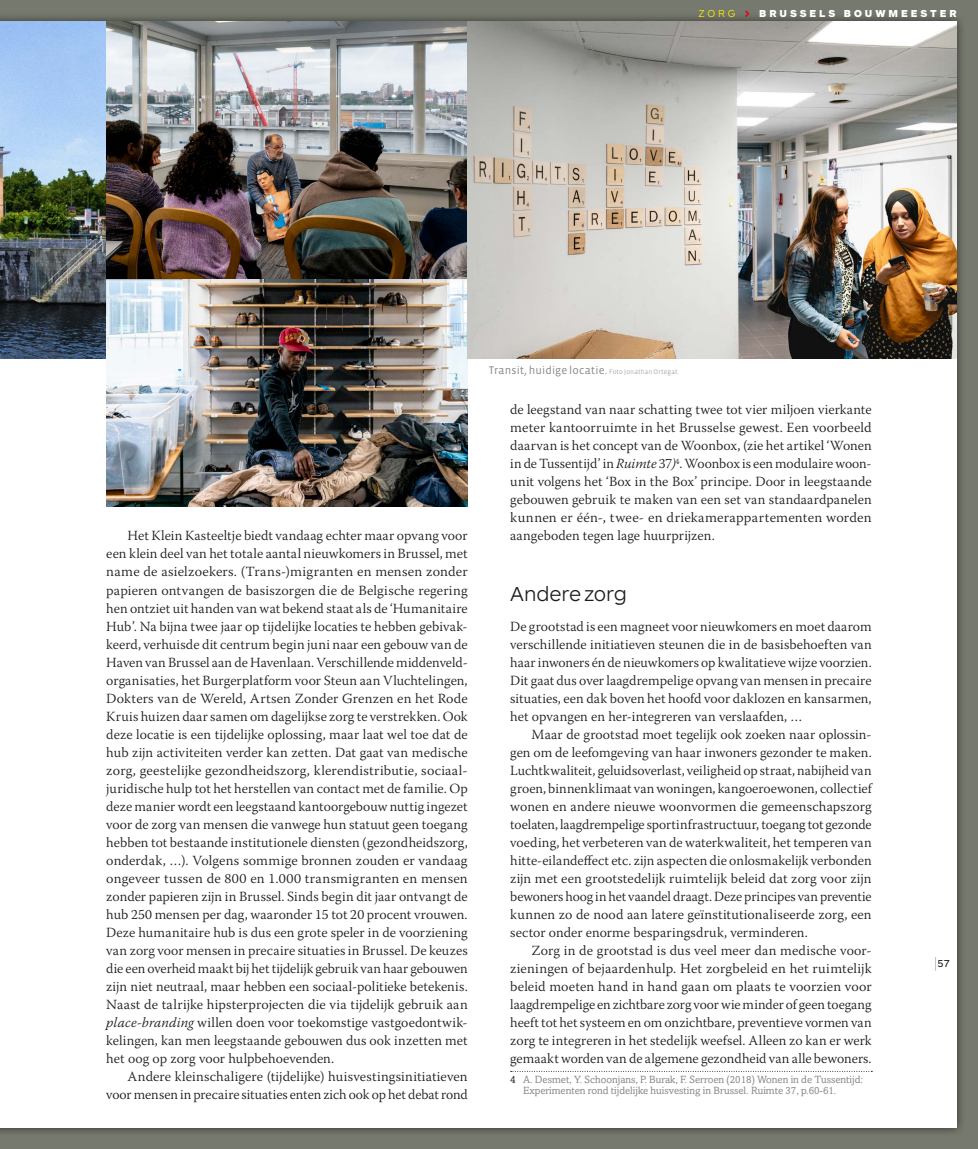
<style>
.page{position:relative;width:978px;height:1149px;background:#fff}
.page>*{position:absolute;margin:0;border:0;box-sizing:border-box;transform-origin:0 0}
.t1{font:300 21px "ARS Maquette";letter-spacing:-.005em;color:#1d1d1b}
.t2{font:300 13.95px/18px "Warnock Pro";letter-spacing:.005em;color:#1d1d1b;text-align:justify}
.t3{font:11.25px "Vista Sans";letter-spacing:.01em;color:#878787}
.t4{font:10.5px/11.2px "Amasis";color:#878787}
.t5{font:900 10.5px "ARS Maquette";letter-spacing:.28em;color:#fff}
.t6{font:10.5px "ARS Maquette";color:#1d1d1b}
.s1{font-weight:300;color:#ffed00}
.s2{color:#e30613}
.s3{font-style:italic}
.s4{font-weight:300;font-size:6.75px}
.s5{color:#1d1d1b}
.s6{font-weight:300;font-size:16.8px}
</style>
<div class="page">
<div style="left:0;top:0;width:978px;height:1148px;background:#76796d"></div>
<div style="left:0;top:12px;width:966px;height:1124px;background:#1d1d1b;opacity:.75"></div>
<div style="left:0;top:21px;width:957px;height:1106px;background:#fff"></div>
<img style="left:0;top:21px;width:106px;height:337px">
<img style="left:106px;top:21px;width:362px;height:485px">
<img style="left:468px;top:21px;width:489px;height:337px">
<p class="t5" style="left:698px;top:7px;width:260px"><span class="s1">ZORG</span> <span class="s2">&gt;</span> BRUSSELS BOUWMEESTER</p>
<p class="t2" style="left:106px;top:526px;width:363px;text-indent:21px">Het Klein Kasteeltje biedt vandaag echter maar opvang voor een klein deel van het totale aantal nieuwkomers in Brussel, met name de asielzoekers. (Trans-)migranten en mensen zonder papieren ontvangen de basiszorgen die de Belgische regering hen ontziet uit handen van wat bekend staat als de ‘Humanitaire Hub’. Na bijna twee jaar op tijdelijke locaties te hebben gebivak&shy;keerd, verhuisde dit centrum begin juni naar een gebouw van de Haven van Brussel aan de Havenlaan. Verschillende middenveld&shy;organisaties, het Burgerplatform voor Steun aan Vluchtelingen, Dokters van de Wereld, Artsen Zonder Grenzen en het Rode Kruis huizen daar samen om dagelijkse zorg te verstrekken. Ook deze locatie is een tijdelijke oplossing, maar laat wel toe dat de hub zijn activiteiten verder kan zetten. Dat gaat van medische zorg, geestelijke gezondheidszorg, klerendistributie, sociaal&shy;juridische hulp tot het herstellen van contact met de familie. Op deze manier wordt een leegstaand kantoorgebouw nuttig ingezet voor de zorg van mensen die vanwege hun statuut geen toegang hebben tot bestaande institutionele diensten (gezondheidszorg, onderdak, …). Volgens sommige bronnen zouden er vandaag ongeveer tussen de 800 en 1.000 transmigranten en mensen zonder papieren zijn in Brussel. Sinds begin dit jaar ontvangt de hub 250 mensen per dag, waaronder 15 tot 20 procent vrouwen.<br>Deze humanitaire hub is dus een grote speler in de voorziening van zorg voor mensen in precaire situaties in Brussel. De keuzes die een overheid maakt bij het tijdelijk gebruik van haar gebouwen zijn niet neutraal, maar hebben een sociaal-politieke betekenis.<br>Naast de talrijke hipsterprojecten die via tijdelijk gebruik aan <span class="s3">place-branding</span> willen doen voor toekomstige vastgoedontwik&shy;kelingen, kan men leegstaande gebouwen dus ook inzetten met het oog op zorg voor hulpbehoevenden.</p>
<p class="t2" style="left:106px;top:1066px;width:363px;text-align:right">Andere kleinschaligere (tijdelijke) huisvestingsinitiatieven voor mensen in precaire situaties enten zich ook op het debat rond</p>
<p class="t3" style="left:489px;top:365px;width:192px">Transit, huidige locatie. <span class="s4">Foto Jonathan Ortegat.</span></p>
<p class="t2" style="left:510px;top:400px;width:363px">de leegstand van naar schatting twee tot vier miljoen vierkante meter kantoorruimte in het Brusselse gewest. Een voorbeeld daarvan is het concept van de Woonbox, (zie het artikel ‘Wonen in de Tussentijd’ in <span class="s3">Ruimte</span> 37<span class="s3">)</span><sup>4</sup>. Woonbox is een modulaire woon&shy;unit volgens het ‘Box in the Box’ principe. Door in leegstaande gebouwen gebruik te maken van een set van standaardpanelen kunnen er één-, twee- en driekamerappartementen worden aangeboden tegen lage huurprijzen.</p>
<h1 class="t1" style="left:510px;top:579px;width:118px">Andere zorg</h1>
<p class="t2" style="left:510px;top:616px;width:363px">De grootstad is een magneet voor nieuwkomers en moet daarom verschillende initiatieven steunen die in de basisbehoeften van haar inwoners én de nieuwkomers op kwalitatieve wijze voorzien.<br>Dit gaat dus over laagdrempelige opvang van mensen in precaire situaties, een dak boven het hoofd voor daklozen en kansarmen, het opvangen en her-integreren van verslaafden, …</p>
<p class="t2" style="left:510px;top:724px;width:363px;text-indent:21px">Maar de grootstad moet tegelijk ook zoeken naar oplossin&shy;gen om de leefomgeving van haar inwoners gezonder te maken.<br>Luchtkwaliteit, geluidsoverlast, veiligheid op straat, nabijheid van groen, binnenklimaat van woningen, kangoeroewonen, collectief wonen en andere nieuwe woonvormen die gemeenschapszorg toelaten, laagdrempelige sportinfrastructuur, toegang tot gezonde voeding, het verbeteren van de waterkwaliteit, het temperen van hitte-eilandeffect etc. zijn aspecten die onlosmakelijk verbonden zijn met een grootstedelijk ruimtelijk beleid dat zorg voor zijn bewoners hoog in het vaandel draagt. Deze principes van preventie kunnen zo de nood aan latere geïnstitutionaliseerde zorg, een sector onder enorme besparingsdruk, verminderen.</p>
<p class="t2" style="left:510px;top:940px;width:363px;text-indent:21px">Zorg in de grootstad is dus veel meer dan medische voor&shy;zieningen of bejaardenhulp. Het zorgbeleid en het ruimtelijk beleid moeten hand in hand gaan om plaats te voorzien voor laagdrempelige en zichtbare zorg voor wie minder of geen toegang heeft tot het systeem en om onzichtbare, preventieve vormen van zorg te integreren in het stedelijk weefsel. Alleen zo kan er werk gemaakt worden van de algemene gezondheid van alle bewoners.</p>
<p class="t4" style="left:523px;top:1073px;width:341px;text-indent:-13px"><span class="s5">4</span> A. Desmet, Y. Schoonjans, P. Burak, F. Serroen (2018) Wonen in de Tussentijd:<br>Experimenten rond tijdelijke huisvesting in Brussel. Ruimte 37, p.60-61.</p>
<p class="t6" style="left:935px;top:956px;width:16px"><span class="s6">|</span> 57</p>
</div>
